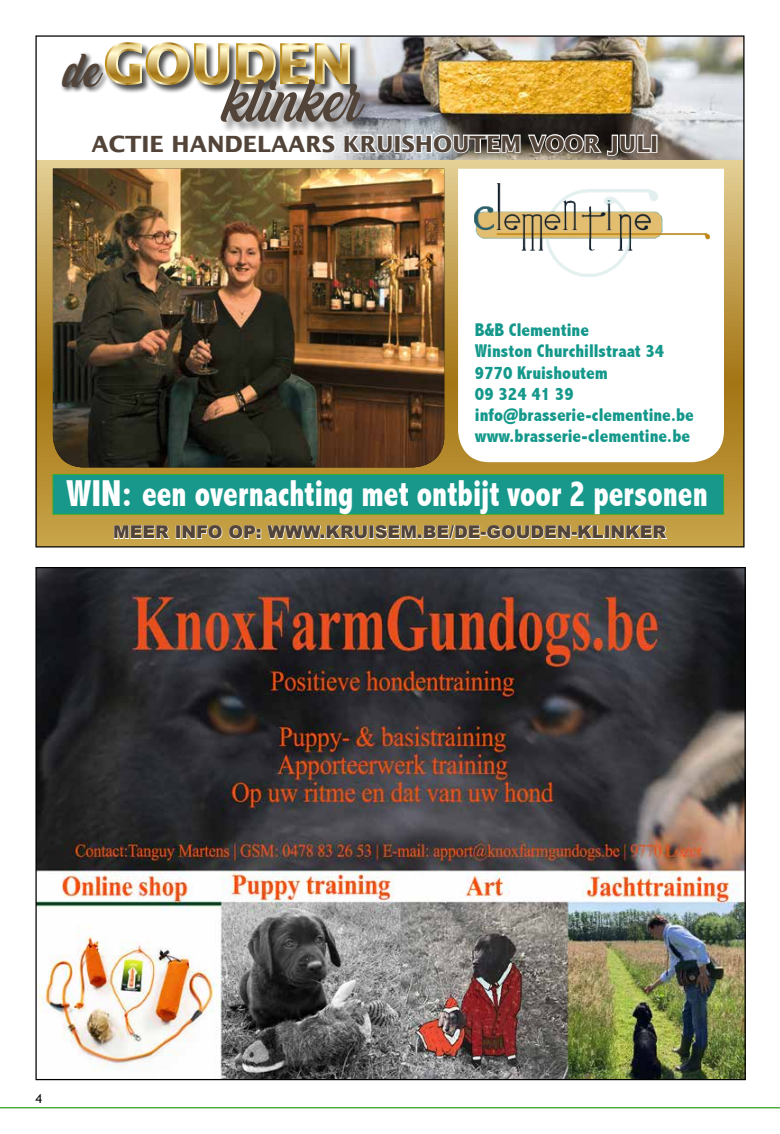
<style>
.page{position:relative;width:780px;height:1134px;background:#fff}
.page>*{position:absolute;margin:0;border:0;box-sizing:border-box;transform-origin:0 0}
.t1{font:61.25px "White Smith";color:#524439}
.t2{font:48.25px "White Smith";color:#524439}
.t3{font:800 condensed 37.5px "Abadi";color:#fff}
.t4{font:700 22.38px "Lucida Sans";color:#524439}
.t5{font:800 condensed 18.38px/21.1px "Abadi";color:#14988b}
.t6{font:900 17.62px "Arial";color:#524439}
.t7{font:12.5px "Trebuchet MS";color:#000}
</style>
<div class="page">
<img style="left:37px;top:569px;width:706px;height:495px">
<svg style="left:0;top:1064px;width:780px;height:45px"></svg>
<svg style="left:37px;top:160px;width:705px;height:385px;background:#c29f4c"></svg>
<img style="left:53px;top:169px;width:391px;height:298px">
<div style="left:53px;top:474px;width:670px;height:40px;background:#18988b"></div>
<div style="left:52px;top:474px;width:672px;height:41px;border:1px solid #3aad2c"></div>
<svg style="left:458px;top:169px;width:266px;height:293px"></svg>
<img style="left:321px;top:37px;width:421px;height:123px">
<div style="left:60px;top:52px;width:50px;height:42px;background:#000;opacity:.86"></div>
<div style="left:105px;top:43px;width:254px;height:51px;background:#000;opacity:.7"></div>
<svg style="left:104px;top:41px;width:247px;height:45px;background:#c8b78b"></svg>
<div style="left:221px;top:80px;width:155px;height:54px;background:#000;opacity:.4"></div>
<svg style="left:221px;top:133px;width:173px;height:21px"></svg>
<div style="left:394px;top:135px;width:7px;height:18px;border:2px solid #fff"></div>
<svg style="left:400px;top:127px;width:251px;height:33px"></svg>
<div style="left:651px;top:135px;width:6px;height:18px;border:2px solid #fff"></div>
<svg style="left:113px;top:521px;width:57px;height:19px"></svg>
<div style="left:176px;top:525px;width:4px;height:14px;border:1px solid #fff"></div>
<svg style="left:182px;top:525px;width:186px;height:15px;background:#d6bc7b"></svg>
<div style="left:369px;top:525px;width:5px;height:14px;border:1px solid #fff"></div>
<svg style="left:374px;top:521px;width:230px;height:19px;background:#d3b874"></svg>
<div style="left:604px;top:525px;width:5px;height:14px;border:1px solid #fff"></div>
<svg style="left:611px;top:525px;width:57px;height:15px"></svg>
<img style="left:474px;top:183px;width:235px;height:93px">
<h2 class="t2" style="left:65px;top:41px;width:38px">de</h2>
<h1 class="t1" style="left:225px;top:64px;width:139px">klinker</h1>
<p class="t4" style="left:92px;top:130px;width:568px">ACTIE HANDELAARS KRUISHOUTEM VOOR JULI</p>
<p class="t5" style="left:475px;top:320px;width:220px">B&amp;B Clementine<br>Winston Churchillstraat 34<br>9770 Kruishoutem<br>09 324 41 39 info@brasserie-clementine.be www.brasserie-clementine.be</p>
<h3 class="t3" style="left:66px;top:472px;width:643px">WIN: een overnachting met ontbijt voor 2 personen</h3>
<p class="t6" style="left:113px;top:519px;width:554px">MEER INFO OP: WWW.KRUISEM.BE/DE-GOUDEN-KLINKER</p>
<p class="t7" style="left:35px;top:1091px;width:8px">4</p>
</div>
